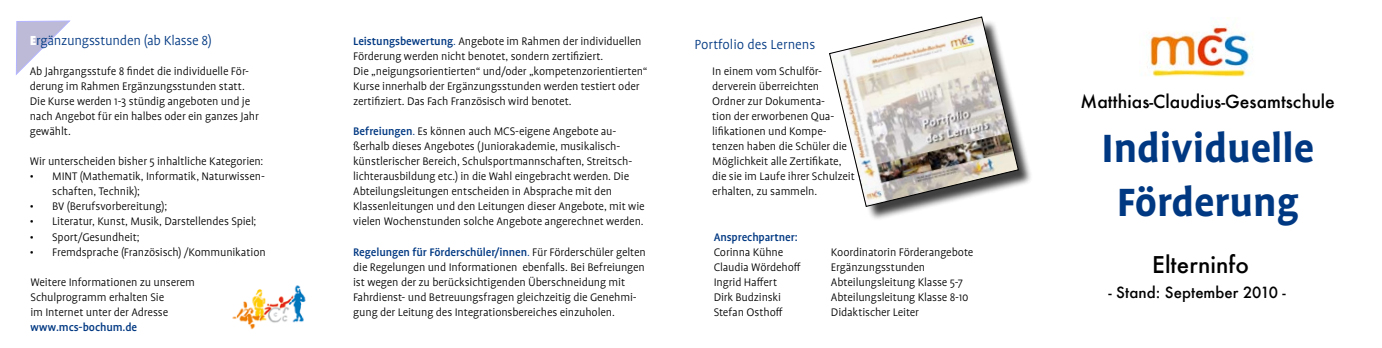
<style>
.page{position:relative;width:1382px;height:348px;background:#fff}
.page>*{position:absolute;margin:0;border:0;box-sizing:border-box;transform-origin:0 0}
.t1{font:700 45px/54px "Profile OT";color:#003882;text-align:center}
.t2{font:500 22.5px "Futura";color:#000}
.t3{font:500 17.5px "Futura";color:#000}
.t4{font:300 15px "Profile OT";letter-spacing:-.01em;color:#003882}
.t5{font:500 15px "Futura";color:#000}
.t6{font:300 12.5px/15px "Profile OT";letter-spacing:-.01em;color:#000}
.t7{font:500 12.5px "Profile OT";letter-spacing:-.005em;color:#003882}
.s1{font-weight:900;color:#fff}
.s2{font-weight:500;color:#003882}
.s3{color:#003882}
</style>
<div class="page">
<img style="left:1147px;top:18px;width:106px;height:59px">
<img style="left:232px;top:285px;width:74px;height:45px">
<svg style="left:16px;top:20px;width:55px;height:55px"></svg>
<div style="left:831px;top:19px;width:202px;height:202px;background:#000;opacity:.75"></div>
<svg style="left:829px;top:17px;width:189px;height:189px"></svg>
<p class="t4" style="left:30px;top:33px;width:184px"><span class="s1">E</span>rgänzungsstunden (ab Klasse 8)</p>
<p class="t6" style="left:30px;top:64px;width:231px">Ab Jahrgangsstufe 8 findet die individuelle För&shy;derung im Rahmen Ergänzungsstunden statt.<br>Die Kurse werden 1-3 stündig angeboten und je nach Angebot für ein halbes oder ein ganzes Jahr gewählt.</p>
<p class="t6" style="left:30px;top:154px;width:235px">Wir unterscheiden bisher 5 inhaltliche Kategorien:</p>
<p class="t6" style="left:52px;top:169px;width:214px;text-indent:-22px">• MINT (Mathematik, Informatik, Naturwissen&shy;schaften, Technik);</p>
<p class="t6" style="left:30px;top:199px;width:139px">• BV (Berufsvorbereitung);</p>
<p class="t6" style="left:30px;top:214px;width:228px">• Literatur, Kunst, Musik, Darstellendes Spiel;</p>
<p class="t6" style="left:30px;top:229px;width:111px">• Sport/Gesundheit;</p>
<p class="t6" style="left:30px;top:244px;width:237px">• Fremdsprache (Französisch) /Kommunikation</p>
<p class="t6" style="left:30px;top:274px;width:166px">Weitere Informationen zu unserem<br>Schulprogramm erhalten Sie<br>im Internet unter der Adresse</p>
<p class="t7" style="left:30px;top:320px;width:108px">www.mcs-bochum.de</p>
<p class="t6" style="left:353px;top:34px;width:296px"><span class="s2">Leistungsbewertung</span><span class="s3">.</span> Angebote im Rahmen der individuellen Förderung werden nicht benotet, sondern zertifiziert.<br>Die „neigungsorientierten“ und/oder „kompetenzorientierten“ Kurse innerhalb der Ergänzungsstunden werden testiert oder zertifiziert. Das Fach Französisch wird benotet.</p>
<p class="t6" style="left:353px;top:124px;width:293px"><span class="s2">Befreiungen</span><span class="s3">.</span> Es können auch MCS-eigene Angebote au&shy;ßerhalb dieses Angebotes (Juniorakademie, musikalisch&shy;künstlerischer Bereich, Schulsportmannschaften, Streitsch&shy;lichterausbildung etc.) in die Wahl eingebracht werden. Die Abteilungsleitungen entscheiden in Absprache mit den Klassenleitungen und den Leitungen dieser Angebote, mit wie vielen Wochenstunden solche Angebote angerechnet werden.</p>
<p class="t6" style="left:353px;top:244px;width:294px"><span class="s2">Regelungen für Förderschüler/innen</span><span class="s3">.</span> Für Förderschüler gelten die Regelungen und Informationen ebenfalls. Bei Befreiungen ist wegen der zu berücksichtigenden Überschneidung mit Fahrdienst- und Betreuungsfragen gleichzeitig die Genehmi&shy;gung der Leitung des Integrationsbereiches einzuholen.</p>
<p class="t4" style="left:694px;top:37px;width:122px">Portfolio des Lernens</p>
<p class="t6" style="left:712px;top:64px;width:144px">In einem vom Schulför&shy;derverein überreichten<br>Ordner zur Dokumenta-<br>tion der erworbenen Qua&shy;lifikationen und Kompe&shy;tenzen haben die Schüler die<br>Möglichkeit alle Zertifikate, die sie im Laufe ihrer Schulzeit erhalten, zu sammeln.</p>
<p class="t7" style="left:714px;top:230px;width:86px">Ansprechpartner:</p>
<p class="t6" style="left:714px;top:244px;width:71px">Corinna Kühne</p>
<p class="t6" style="left:831px;top:244px;width:144px">Koordinatorin Förderangebote</p>
<p class="t6" style="left:714px;top:259px;width:88px">Claudia Wördehoff</p>
<p class="t6" style="left:831px;top:259px;width:96px">Ergänzungsstunden</p>
<p class="t6" style="left:714px;top:274px;width:65px">Ingrid Haffert</p>
<p class="t6" style="left:831px;top:274px;width:133px">Abteilungsleitung Klasse 5-7</p>
<p class="t6" style="left:714px;top:289px;width:69px">Dirk Budzinski</p>
<p class="t6" style="left:831px;top:289px;width:139px">Abteilungsleitung Klasse 8-10</p>
<p class="t6" style="left:714px;top:304px;width:71px">Stefan Osthoff</p>
<p class="t6" style="left:831px;top:304px;width:90px">Didaktischer Leiter</p>
<h3 class="t3" style="left:1081px;top:89px;width:256px">Matthias-Claudius-Gesamtschule</h3>
<h1 class="t1" style="left:1101px;top:123px;width:214px">Individuelle<br>Förderung</h1>
<h2 class="t2" style="left:1152px;top:249px;width:98px">Elterninfo</h2>
<p class="t5" style="left:1108px;top:282px;width:179px">- Stand: September 2010 -</p>
</div>
